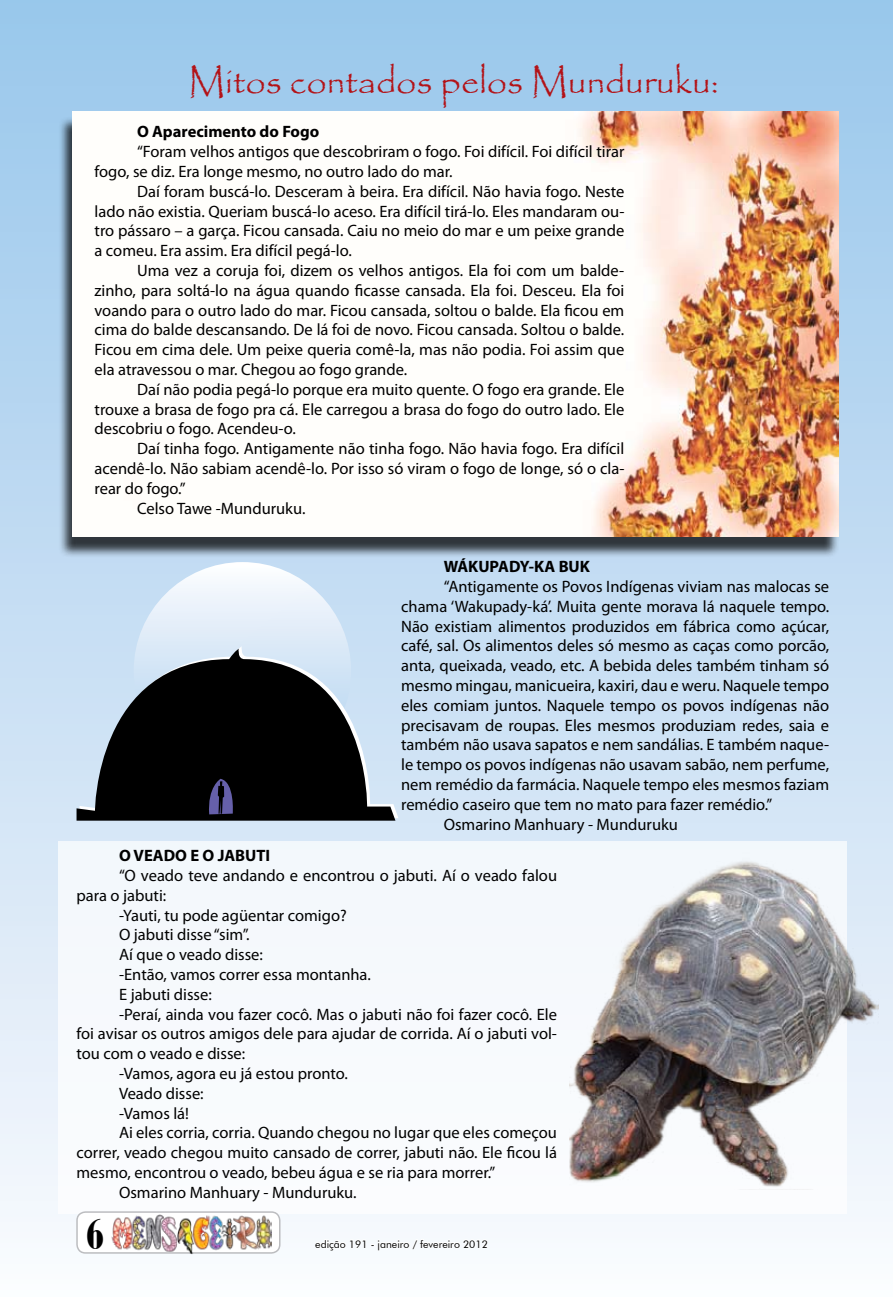
<style>
.page{position:relative;width:893px;height:1297px;background:#fff}
.page>*{position:absolute;margin:0;border:0;box-sizing:border-box;transform-origin:0 0}
.t1{font:900 condensed 45px "Bauer Bodoni BT";color:#000;scale:.8 1}
.t2{font:36px "Papyrus";color:#b31217}
.t3{font:16.5px/19.8px "Myriad Pro";color:#000;text-align:justify}
.t4{font:700 16.5px "Myriad Pro";color:#000}
.t5{font:10.5px "Futura BT";color:#000}
</style>
<div class="page">
<div style="left:0;top:0;width:893px;height:1297px;background:linear-gradient(to bottom,#98c6eb,#fafafd)"></div>
<div style="left:58px;top:116px;width:788px;height:448px;background:#000;opacity:.75"></div>
<img style="left:73px;top:111px;width:765px;height:426px">
<div style="left:58px;top:841px;width:788px;height:373px;background:#f7fafd"></div>
<img style="left:569px;top:852px;width:310px;height:337px">
<svg style="left:134px;top:562px;width:217px;height:217px"></svg>
<svg style="left:80px;top:646px;width:318px;height:172px"></svg>
<svg style="left:77px;top:649px;width:318px;height:172px;background:#454c51"></svg>
<svg style="left:207px;top:779px;width:28px;height:35px"></svg>
<div style="left:77px;top:1212px;width:203px;height:41px;background:#fff;border-radius:9px"></div>
<div style="left:76px;top:1211px;width:204px;height:43px;border:2px solid #bcbdc0;border-radius:9px"></div>
<img style="left:110px;top:1212px;width:162px;height:43px">
<svg style="left:314px;top:1238px;width:175px;height:14px"></svg>
<h2 class="t2" style="left:188px;top:60px;width:532px">Mitos contados pelos Munduruku:</h2>
<p class="t4" style="left:137px;top:121px;width:184px">O Aparecimento do Fogo</p>
<p class="t3" style="left:95px;top:141px;width:531px;text-indent:43px">“Foram velhos antigos que descobriram o fogo. Foi difícil. Foi difícil tirar fogo, se diz. Era longe mesmo, no outro lado do mar.</p>
<p class="t3" style="left:95px;top:181px;width:531px;text-indent:43px">Daí foram buscá-lo. Desceram à beira. Era difícil. Não havia fogo. Neste lado não existia. Queriam buscá-lo aceso. Era difícil tirá-lo. Eles mandaram ou&shy;tro pássaro – a garça. Ficou cansada. Caiu no meio do mar e um peixe grande a comeu. Era assim. Era difícil pegá-lo.</p>
<p class="t3" style="left:95px;top:260px;width:531px;text-indent:43px">Uma vez a coruja foi, dizem os velhos antigos. Ela foi com um balde&shy;zinho, para soltá-lo na água quando ficasse cansada. Ela foi. Desceu. Ela foi voando para o outro lado do mar. Ficou cansada, soltou o balde. Ela ficou em cima do balde descansando. De lá foi de novo. Ficou cansada. Soltou o balde.<br>Ficou em cima dele. Um peixe queria comê-la, mas não podia. Foi assim que ela atravessou o mar. Chegou ao fogo grande.</p>
<p class="t3" style="left:95px;top:379px;width:531px;text-indent:43px">Daí não podia pegá-lo porque era muito quente. O fogo era grande. Ele trouxe a brasa de fogo pra cá. Ele carregou a brasa do fogo do outro lado. Ele descobriu o fogo. Acendeu-o.</p>
<p class="t3" style="left:137px;top:438px;width:489px">Daí tinha fogo. Antigamente não tinha fogo. Não havia fogo. Era difícil</p>
<p class="t3" style="left:95px;top:458px;width:531px">acendê-lo. Não sabiam acendê-lo. Por isso só viram o fogo de longe, só o cla-</p>
<p class="t3" style="left:95px;top:478px;width:93px">rear do fogo.”</p>
<p class="t3" style="left:137px;top:498px;width:170px">Celso Tawe -Munduruku.</p>
<p class="t4" style="left:444px;top:556px;width:148px">WÁKUPADY-KA BUK</p>
<p class="t3" style="left:444px;top:576px;width:387px">“Antigamente os Povos Indígenas viviam nas malocas se</p>
<p class="t3" style="left:401px;top:596px;width:430px">chama ‘Wakupady-ká’. Muita gente morava lá naquele tempo.</p>
<p class="t3" style="left:401px;top:616px;width:430px">Não existiam alimentos produzidos em fábrica como açúcar,</p>
<p class="t3" style="left:401px;top:636px;width:430px">café, sal. Os alimentos deles só mesmo as caças como porcão,</p>
<p class="t3" style="left:401px;top:655px;width:430px">anta, queixada, veado, etc. A bebida deles também tinham só</p>
<p class="t3" style="left:401px;top:675px;width:430px">mesmo mingau, manicueira, kaxiri, dau e weru. Naquele tempo</p>
<p class="t3" style="left:401px;top:695px;width:430px">eles comiam juntos. Naquele tempo os povos indígenas não</p>
<p class="t3" style="left:401px;top:715px;width:429px">precisavam de roupas. Eles mesmos produziam redes, saia e</p>
<p class="t3" style="left:401px;top:735px;width:430px">também não usava sapatos e nem sandálias. E também naque-</p>
<p class="t3" style="left:401px;top:754px;width:429px">le tempo os povos indígenas não usavam sabão, nem perfume,</p>
<p class="t3" style="left:401px;top:774px;width:429px">nem remédio da farmácia. Naquele tempo eles mesmos faziam</p>
<p class="t3" style="left:401px;top:794px;width:373px">remédio caseiro que tem no mato para fazer remédio.”</p>
<p class="t3" style="left:444px;top:814px;width:236px">Osmarino Manhuary - Munduruku</p>
<p class="t4" style="left:119px;top:845px;width:153px">O VEADO E O JABUTI</p>
<p class="t3" style="left:119px;top:865px;width:440px">“O veado teve andando e encontrou o jabuti. Aí o veado falou</p>
<p class="t3" style="left:77px;top:885px;width:91px">para o jabuti:</p>
<p class="t3" style="left:119px;top:905px;width:229px">-Yauti, tu pode agüentar comigo?</p>
<p class="t3" style="left:119px;top:925px;width:132px">O jabuti disse “sim”.</p>
<p class="t3" style="left:119px;top:944px;width:145px">Aí que o veado disse:</p>
<p class="t3" style="left:119px;top:964px;width:253px">-Então, vamos correr essa montanha.</p>
<p class="t3" style="left:119px;top:984px;width:94px">E jabuti disse:</p>
<p class="t3" style="left:119px;top:1004px;width:439px">-Peraí, ainda vou fazer cocô. Mas o jabuti não foi fazer cocô. Ele</p>
<p class="t3" style="left:77px;top:1024px;width:482px">foi avisar os outros amigos dele para ajudar de corrida. Aí o jabuti vol-</p>
<p class="t3" style="left:77px;top:1043px;width:170px">tou com o veado e disse:</p>
<p class="t3" style="left:119px;top:1063px;width:230px">-Vamos, agora eu já estou pronto.</p>
<p class="t3" style="left:119px;top:1083px;width:86px">Veado disse:</p>
<p class="t3" style="left:119px;top:1103px;width:71px">-Vamos lá!</p>
<p class="t3" style="left:119px;top:1123px;width:439px">Ai eles corria, corria. Quando chegou no lugar que eles começou</p>
<p class="t3" style="left:77px;top:1142px;width:482px">correr, veado chegou muito cansado de correr, jabuti não. Ele ficou lá</p>
<p class="t3" style="left:77px;top:1162px;width:420px">mesmo, encontrou o veado, bebeu água e se ria para morrer.”</p>
<p class="t3" style="left:119px;top:1182px;width:239px">Osmarino Manhuary - Munduruku.</p>
<h1 class="t1" style="left:86px;top:1205px;width:23px">6</h1>
<p class="t5" style="left:315px;top:1237px;width:174px">edição 191 - janeiro / fevereiro 2012</p>
</div>
